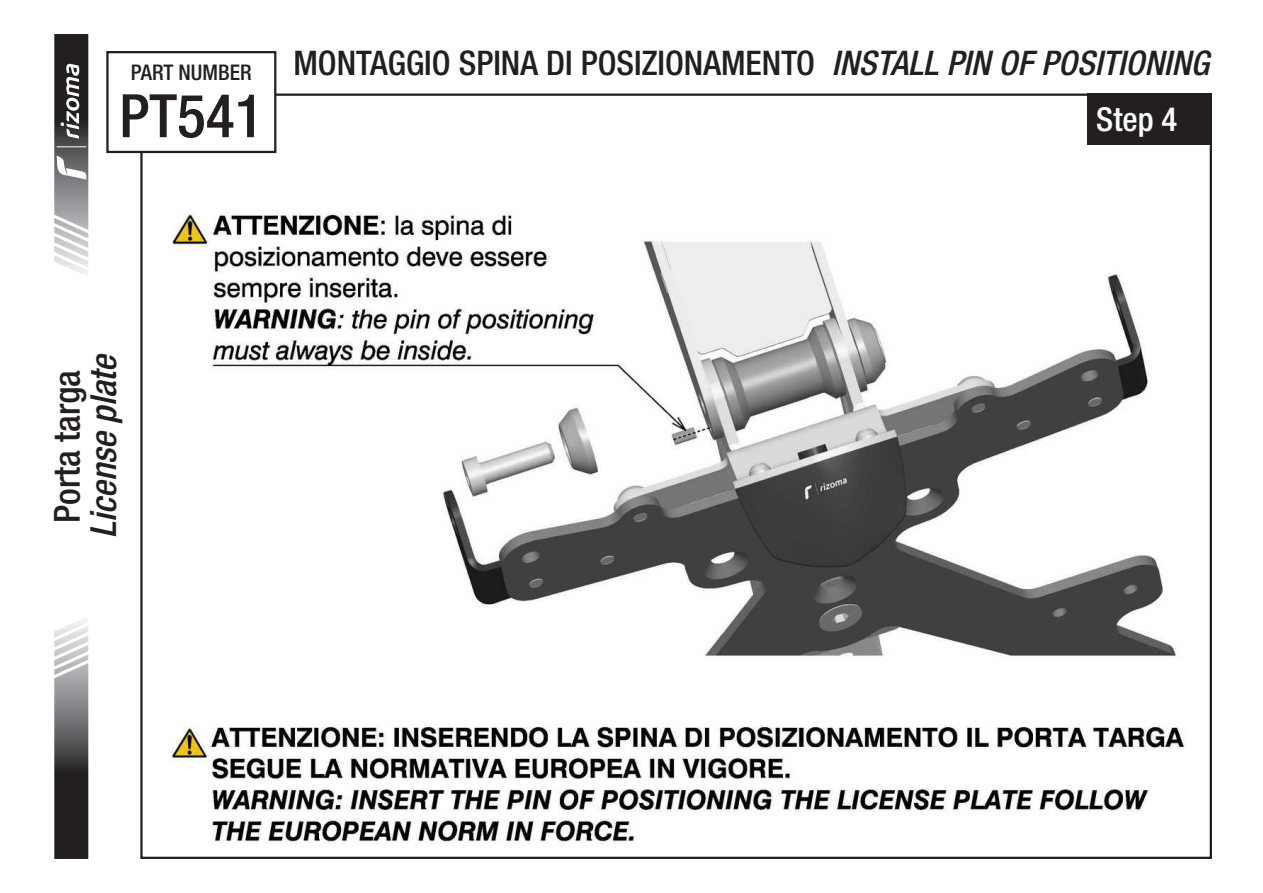
<style>
.page{position:relative;width:1263px;height:893px;background:#fff}
.page>*{position:absolute;margin:0;border:0;box-sizing:border-box;transform-origin:0 0}
.t1{font:500 condensed 60px "Helvetica Neue LT Std";color:#231f20}
.t2{font:italic 500 condensed 36px "Helvetica Neue LT Std";color:#231f20}
.t3{font:500 condensed 36px "Helvetica Neue LT Std";color:#231f20}
.t4{font:500 condensed 33.9px "Helvetica Neue LT Std";color:#231f20}
.t5{font:500 condensed 33px "Helvetica Neue LT Std";color:#fff}
.t6{font:500 condensed 21.6px "Helvetica Neue LT Std";color:#231f20}
.s1{font-style:italic}
</style>
<div class="page">
<img style="left:150px;top:104px;width:1036px;height:741px">
<div style="left:1088px;top:94px;width:124px;height:51px;background:#231f20"></div>
<svg style="left:54px;top:620px;width:35px;height:239px;background:#706f70"></svg>
<svg style="left:54px;top:34px;width:35px;height:240px"></svg>
<div style="left:107px;top:52px;width:168px;height:100px;background:#fff"></div>
<div style="left:106px;top:51px;width:170px;height:102px;border:2px solid #231f20"></div>
<p class="t6" style="left:131px;top:59px;width:122px">PART NUMBER</p>
<h1 class="t1" style="left:119px;top:80px;width:146px">PT541</h1>
<p class="t4" style="left:293px;top:43px;width:917px">MONTAGGIO SPINA DI POSIZIONAMENTO <span class="s1">INSTALL PIN OF POSITIONING</span></p>
<p class="t5" style="left:1096px;top:99px;width:83px">Step 4</p>
<p class="t2" style="left:82px;top:538px;width:187px;rotate:-90deg">License plate</p>
<p class="t3" style="left:46px;top:523px;width:155px;rotate:-90deg">Porta targa</p>
</div>
